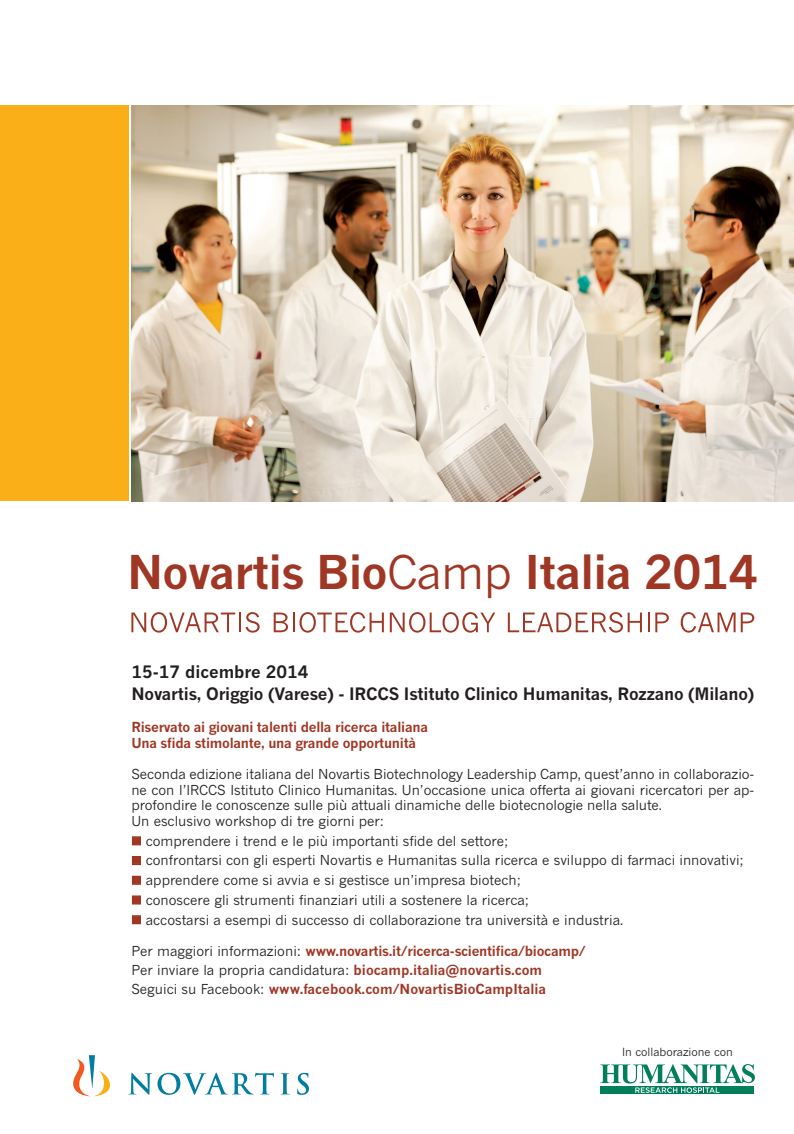
<style>
.page{position:relative;width:794px;height:1134px;background:#fff}
.page>*{position:absolute;margin:0;border:0;box-sizing:border-box;transform-origin:0 0}
.t1{font:700 45.64px "News Gothic";letter-spacing:-.015em;color:#a03725}
.t2{font:700 16.8px "News Gothic";letter-spacing:-.01em;color:#231f20}
.List_Paragraph{font:13.6px/15.6px "News Gothic";color:#231f20;text-align:justify}
.t3{font:700 13.6px "News Gothic";letter-spacing:-.02em;color:#a03725}
.t4{font:700 13.6px "News Gothic";color:#a03725}
.t5{font:11.16px "News Gothic";color:#231f20}
.s1{font-weight:400}
.s2{color:#a03725}
.s3{font-weight:400;color:#231f20}
.s4{font-weight:700;color:#a03725}
</style>
<div class="page">
<div style="left:0;top:106px;width:129px;height:395px;background:#faaf18"></div>
<svg style="left:128px;top:1072px;width:146px;height:23px"></svg>
<svg style="left:281px;top:1073px;width:8px;height:21px"></svg>
<svg style="left:297px;top:1073px;width:12px;height:22px"></svg>
<svg style="left:73px;top:1055px;width:38px;height:41px"></svg>
<img style="left:131px;top:106px;width:663px;height:395px">
<div style="left:132px;top:836px;width:9px;height:9px;border:1px solid #a03725"></div>
<div style="left:132px;top:856px;width:9px;height:9px;border:1px solid #a03725"></div>
<div style="left:132px;top:876px;width:9px;height:9px;border:1px solid #a03725"></div>
<div style="left:132px;top:895px;width:9px;height:9px;border:1px solid #a03725"></div>
<div style="left:132px;top:915px;width:9px;height:9px;border:1px solid #a03725"></div>
<div style="left:600px;top:1086px;width:154px;height:8px;background:#007f5a"></div>
<svg style="left:600px;top:1064px;width:155px;height:29px"></svg>
<svg style="left:131px;top:612px;width:104px;height:21px"></svg>
<hr style="left:239px;top:612px;width:2px;height:20px;background:#a03725">
<svg style="left:245px;top:612px;width:15px;height:21px"></svg>
<svg style="left:274px;top:612px;width:14px;height:20px"></svg>
<hr style="left:293px;top:612px;width:2px;height:20px;background:#a03725">
<svg style="left:299px;top:612px;width:85px;height:21px"></svg>
<svg style="left:390px;top:612px;width:105px;height:21px"></svg>
<svg style="left:508px;top:612px;width:134px;height:21px"></svg>
<hr style="left:647px;top:612px;width:2px;height:20px;background:#a03725">
<svg style="left:655px;top:612px;width:14px;height:20px"></svg>
<svg style="left:680px;top:612px;width:74px;height:21px"></svg>
<p class="t1" style="left:127px;top:545px;width:632px">Novartis Bio<span class="s1">Camp</span> Italia 2014</p>
<p class="t2" style="left:131px;top:661px;width:178px">15-17 dicembre 2014</p>
<p class="t2" style="left:131px;top:683px;width:624px">Novartis, Origgio (Varese) - IRCCS Istituto Clinico Humanitas, Rozzano (Milano)</p>
<p class="t3" style="left:131px;top:719px;width:298px">Riservato ai giovani talenti della ricerca italiana</p>
<p class="t3" style="left:131px;top:734px;width:286px">Una sfida stimolante, una grande opportunità</p>
<p class="List_Paragraph" style="left:131px;top:766px;width:624px">Seconda edizione italiana del Novartis Biotechnology Leadership Camp, quest’anno in collaborazio&shy;ne con l’IRCCS Istituto Clinico Humanitas. Un’occasione unica offerta ai giovani ricercatori per ap&shy;profondire le conoscenze sulle più attuali dinamiche delle biotecnologie nella salute.</p>
<p class="List_Paragraph" style="left:131px;top:813px;width:254px">Un esclusivo workshop di tre giorni per:</p>
<p class="List_Paragraph" style="left:131px;top:833px;width:378px"><span class="s2">■</span> comprendere i trend e le più importanti sfide del settore;</p>
<p class="List_Paragraph" style="left:131px;top:852px;width:614px"><span class="s2">■</span> confrontarsi con gli esperti Novartis e Humanitas sulla ricerca e sviluppo di farmaci innovativi;</p>
<p class="List_Paragraph" style="left:131px;top:872px;width:391px"><span class="s2">■</span> apprendere come si avvia e si gestisce un’impresa biotech;</p>
<p class="List_Paragraph" style="left:131px;top:892px;width:399px"><span class="s2">■</span> conoscere gli strumenti finanziari utili a sostenere la ricerca;</p>
<p class="List_Paragraph" style="left:131px;top:912px;width:493px"><span class="s2">■</span> accostarsi a esempi di successo di collaborazione tra università e industria.</p>
<p class="t3" style="left:131px;top:943px;width:456px"><span class="s3">Per maggiori informazioni:</span> www.novartis.it/ricerca-scientifica/biocamp/</p>
<p class="List_Paragraph" style="left:131px;top:962px;width:412px">Per inviare la propria candidatura: <span class="s4">biocamp.italia@novartis.com</span></p>
<p class="t4" style="left:131px;top:981px;width:416px"><span class="s3">Seguici su Facebook:</span> www.facebook.com/NovartisBioCampItalia</p>
<p class="t5" style="left:622px;top:1046px;width:112px">In collaborazione con</p>
</div>
